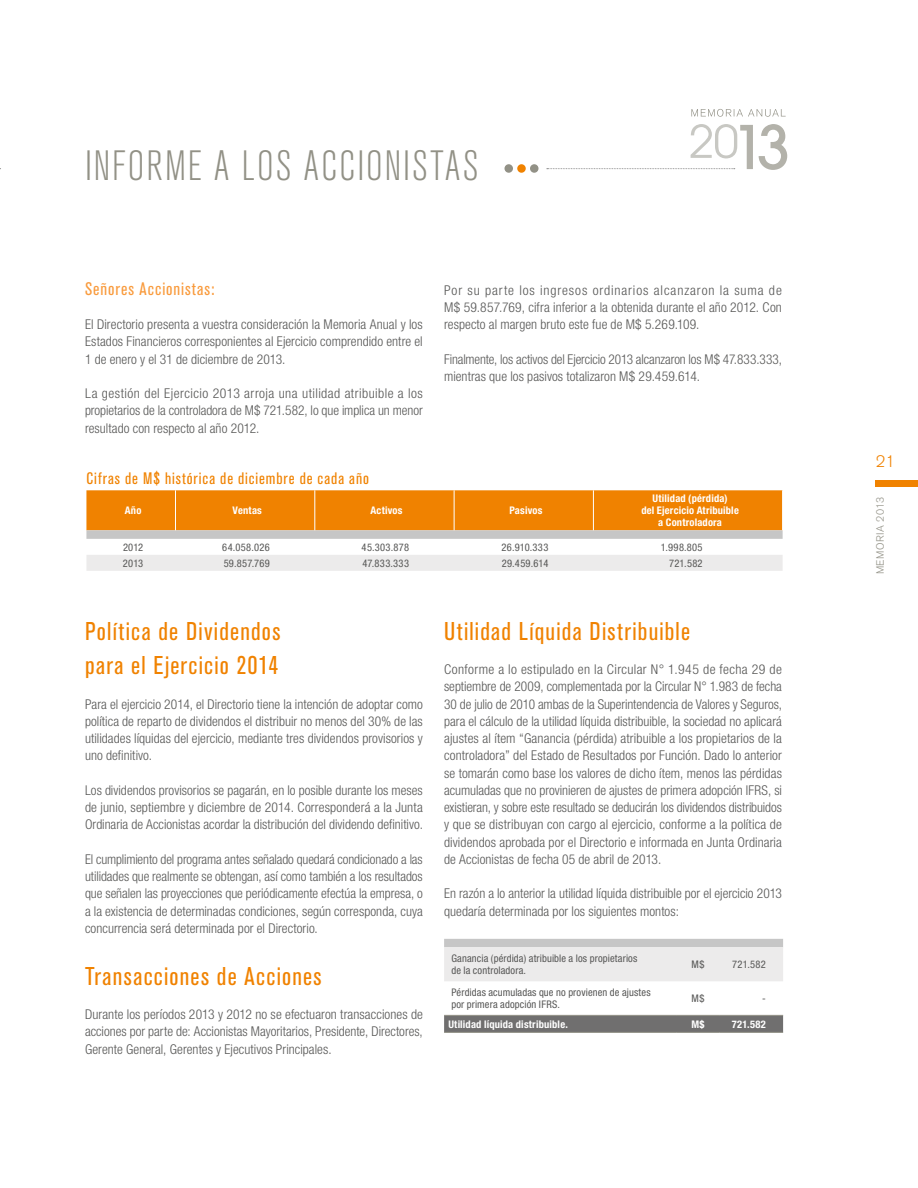
<style>
.page{position:relative;width:918px;height:1188px;background:#fff}
.page>*{position:absolute;margin:0;border:0;box-sizing:border-box;transform-origin:0 0}
.t1{font:300 condensed 42px "Akzidenz Grotesk BQ";letter-spacing:.05em;color:#929186}
.t2{font:condensed 25.5px/34.5px "Akzidenz Grotesk BQ";letter-spacing:.05em;color:#f08200}
.t3{font:condensed 18px "Akzidenz Grotesk BQ";letter-spacing:.05em;color:#f99b3d}
.t4{font:condensed 16.5px "Akzidenz Grotesk BQ";letter-spacing:.055em;color:#f08200}
.t5{font:300 16.5px "Akzidenz Grotesk BQ";color:#f08200}
.t6{font:300 condensed 13.5px/17.2px "Helvetica Neue LT Pro";letter-spacing:.005em;color:#575756;text-align:justify}
.t7{font:condensed 10.5px/12px "Helvetica Neue LT Pro";letter-spacing:.015em;color:#575756}
.t8{font:700 condensed 10.5px/12px "Helvetica Neue LT Pro";letter-spacing:.02em;color:#fff;text-align:center}
.t9{font:300 10.5px "Akzidenz Grotesk BQ";letter-spacing:.045em;color:#929186}
</style>
<div class="page">
<div style="left:504px;top:164px;width:9px;height:9px;background:#929186;border-radius:50%"></div>
<div style="left:517px;top:164px;width:9px;height:9px;background:#f08200;border-radius:50%"></div>
<div style="left:530px;top:164px;width:9px;height:9px;background:#929186;border-radius:50%"></div>
<svg style="left:691px;top:109px;width:95px;height:8px"></svg>
<svg style="left:547px;top:124px;width:240px;height:46px"></svg>
<svg style="left:86px;top:490px;width:697px;height:49px;background:#e88f26"></svg>
<div style="left:86px;top:555px;width:697px;height:16px;background:#ecebeb"></div>
<hr style="left:175px;top:490px;width:1px;height:40px;background:#fff">
<hr style="left:314px;top:490px;width:1px;height:40px;background:#fff">
<hr style="left:454px;top:490px;width:1px;height:40px;background:#fff">
<hr style="left:593px;top:490px;width:1px;height:40px;background:#fff">
<hr style="left:782px;top:490px;width:1px;height:40px;background:#fff">
<svg style="left:444px;top:939px;width:339px;height:42px;background:#e4e3e3"></svg>
<div style="left:444px;top:1016px;width:339px;height:16px;background:#706f6f"></div>
<hr style="left:444px;top:1015px;width:233px;height:1px;background:#929186">
<hr style="left:677px;top:1015px;width:42px;height:1px;background:#929186">
<hr style="left:719px;top:1015px;width:64px;height:1px;background:#929186">
<hr style="left:444px;top:1032px;width:233px;height:1px;background:#929186">
<hr style="left:677px;top:1032px;width:42px;height:1px;background:#929186">
<hr style="left:719px;top:1032px;width:64px;height:1px;background:#929186">
<div style="left:875px;top:480px;width:43px;height:7px;background:#f08200"></div>
<h1 class="t1" style="left:85px;top:143px;width:395px">INFORME A LOS ACCIONISTAS</h1>
<h3 class="t3" style="left:85px;top:278px;width:131px">Señores Accionistas:</h3>
<p class="t6" style="left:85px;top:316px;width:339px">El Directorio presenta a vuestra consideración la Memoria Anual y los Estados Financieros corresponientes al Ejercicio comprendido entre el 1 de enero y el 31 de diciembre de 2013.</p>
<p class="t6" style="left:85px;top:385px;width:339px">La gestión del Ejercicio 2013 arroja una utilidad atribuible a los propietarios de la controladora de M$ 721.582, lo que implica un menor resultado con respecto al año 2012.</p>
<p class="t6" style="left:444px;top:281px;width:339px">Por su parte los ingresos ordinarios alcanzaron la suma de M$ 59.857.769, cifra inferior a la obtenida durante el año 2012. Con respecto al margen bruto este fue de M$ 5.269.109.</p>
<p class="t6" style="left:444px;top:350px;width:339px">Finalmente, los activos del Ejercicio 2013 alcanzaron los M$ 47.833.333, mientras que los pasivos totalizaron M$ 29.459.614.</p>
<p class="t4" style="left:86px;top:469px;width:284px">Cifras de M$ histórica de diciembre de cada año</p>
<p class="t8" style="left:125px;top:504px;width:18px">Año</p>
<p class="t8" style="left:233px;top:504px;width:31px">Ventas</p>
<p class="t8" style="left:371px;top:504px;width:33px">Activos</p>
<p class="t8" style="left:509px;top:504px;width:35px">Pasivos</p>
<p class="t8" style="left:641px;top:492px;width:99px">Utilidad (pérdida)<br>del Ejercicio Atribuible a Controladora</p>
<p class="t7" style="left:123px;top:541px;width:22px">2012</p>
<p class="t7" style="left:222px;top:541px;width:49px">64.058.026</p>
<p class="t7" style="left:362px;top:541px;width:49px">45.303.878</p>
<p class="t7" style="left:502px;top:541px;width:48px">26.910.333</p>
<p class="t7" style="left:661px;top:541px;width:43px">1.998.805</p>
<p class="t7" style="left:123px;top:557px;width:22px">2013</p>
<p class="t7" style="left:224px;top:557px;width:48px">59.857.769</p>
<p class="t7" style="left:363px;top:557px;width:48px">47.833.333</p>
<p class="t7" style="left:502px;top:557px;width:48px">29.459.614</p>
<p class="t7" style="left:669px;top:557px;width:35px">721.582</p>
<h2 class="t2" style="left:85px;top:614px;width:197px">Política de Dividendos para el Ejercicio 2014</h2>
<p class="t6" style="left:85px;top:695px;width:339px">Para el ejercicio 2014, el Directorio tiene la intención de adoptar como política de reparto de dividendos el distribuir no menos del 30% de las utilidades líquidas del ejercicio, mediante tres dividendos provisorios y uno definitivo.</p>
<p class="t6" style="left:85px;top:781px;width:339px">Los dividendos provisorios se pagarán, en lo posible durante los meses de junio, septiembre y diciembre de 2014. Corresponderá a la Junta Ordinaria de Accionistas acordar la distribución del dividendo definitivo.</p>
<p class="t6" style="left:85px;top:850px;width:339px">El cumplimiento del programa antes señalado quedará condicionado a las utilidades que realmente se obtengan, así como también a los resultados que señalen las proyecciones que periódicamente efectúa la empresa, o a la existencia de determinadas condiciones, según corresponda, cuya concurrencia será determinada por el Directorio.</p>
<h2 class="t2" style="left:85px;top:959px;width:238px">Transacciones de Acciones</h2>
<p class="t6" style="left:85px;top:1006px;width:339px">Durante los períodos 2013 y 2012 no se efectuaron transacciones de acciones por parte de: Accionistas Mayoritarios, Presidente, Directores, Gerente General, Gerentes y Ejecutivos Principales.</p>
<h2 class="t2" style="left:444px;top:614px;width:247px">Utilidad Líquida Distribuible</h2>
<p class="t6" style="left:444px;top:661px;width:339px">Conforme a lo estipulado en la Circular N° 1.945 de fecha 29 de septiembre de 2009, complementada por la Circular N° 1.983 de fecha 30 de julio de 2010 ambas de la Superintendencia de Valores y Seguros, para el cálculo de la utilidad líquida distribuible, la sociedad no aplicará ajustes al ítem “Ganancia (pérdida) atribuible a los propietarios de la controladora” del Estado de Resultados por Función. Dado lo anterior se tomarán como base los valores de dicho ítem, menos las pérdidas acumuladas que no provinieren de ajustes de primera adopción IFRS, si existieran, y sobre este resultado se deducirán los dividendos distribuidos y que se distribuyan con cargo al ejercicio, conforme a la política de dividendos aprobada por el Directorio e informada en Junta Ordinaria de Accionistas de fecha 05 de abril de 2013.</p>
<p class="t6" style="left:444px;top:885px;width:339px">En razón a lo anterior la utilidad líquida distribuible por el ejercicio 2013 quedaría determinada por los siguientes montos:</p>
<p class="t7" style="left:451px;top:952px;width:188px">Ganancia (pérdida) atribuible a los propietarios de la controladora.</p>
<p class="t7" style="left:692px;top:958px;width:14px">M$</p>
<p class="t7" style="left:732px;top:958px;width:35px">721.582</p>
<p class="t7" style="left:451px;top:986px;width:201px">Pérdidas acumuladas que no provienen de ajustes por primera adopción IFRS.</p>
<p class="t7" style="left:692px;top:992px;width:14px">M$</p>
<p class="t7" style="left:762px;top:992px;width:5px">-</p>
<p class="t8" style="left:448px;top:1018px;width:121px">Utilidad líquida distribuible.</p>
<p class="t8" style="left:692px;top:1018px;width:15px">M$</p>
<p class="t8" style="left:732px;top:1018px;width:35px">721.582</p>
<p class="t5" style="left:876px;top:452px;width:21px">21</p>
<p class="t9" style="left:874px;top:574px;width:79px;rotate:-90deg">MEMORIA 2013</p>
</div>
